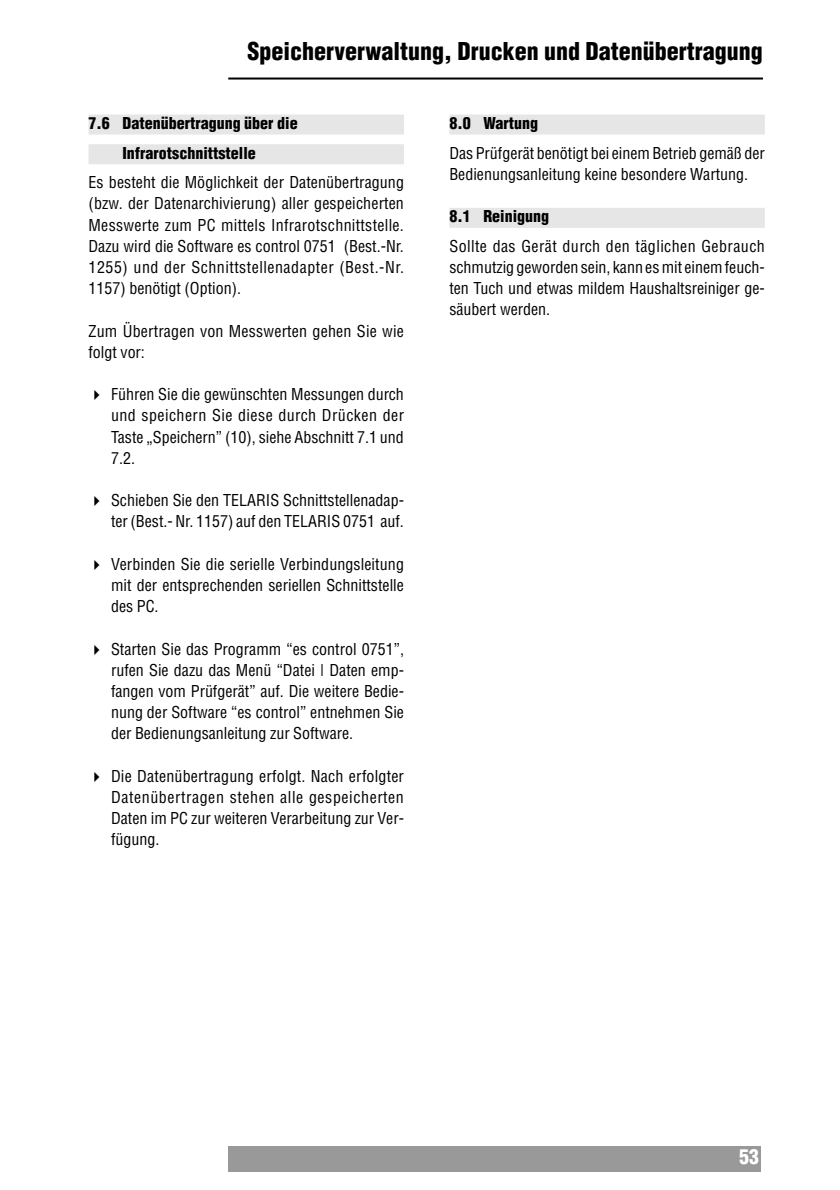
<style>
.page{position:relative;width:840px;height:1190px;background:#fff}
.page>*{position:absolute;margin:0;border:0;box-sizing:border-box;transform-origin:0 0}
.t1{font:900 condensed 24px "Helvetica";color:#000}
.t2{font:900 condensed 20px "Helvetica";color:#fff}
.t3{font:condensed 16px/21.2px "Helvetica";color:#000;text-align:justify}
.t4{font:900 condensed 16px/29.8px "Helvetica";color:#000;text-align:center}
</style>
<div class="page">
<div style="left:89px;top:115px;width:315px;height:20px;background:#e6e6e6"></div>
<div style="left:89px;top:144px;width:315px;height:20px;background:#e6e6e6"></div>
<div style="left:449px;top:115px;width:316px;height:20px;background:#e6e6e6"></div>
<div style="left:449px;top:208px;width:316px;height:20px;background:#e6e6e6"></div>
<div style="left:228px;top:1146px;width:533px;height:26px;background:#999"></div>
<hr style="left:228px;top:78px;width:535px;height:2px;background:#000">
<h1 class="t1" style="left:247px;top:42px;width:517px">Speicherverwaltung, Drucken und Datenübertragung</h1>
<p class="t4" style="left:89px;top:109px;width:211px">7.6 Datenübertragung über die<br>Infrarotschnittstelle</p>
<p class="t3" style="left:89px;top:173px;width:317px">Es besteht die Möglichkeit der Datenübertragung (bzw. der Datenarchivierung) aller gespeicherten Messwerte zum PC mittels Infrarotschnittstelle.<br>Dazu wird die Software es control 0751 (Best.-Nr.<br>1255) und der Schnittstellenadapter (Best.-Nr.<br>1157) benötigt (Option).</p>
<p class="t3" style="left:89px;top:322px;width:317px">Zum Übertragen von Messwerten gehen Sie wie folgt vor:</p>
<p class="t3" style="left:111px;top:385px;width:294px">Führen Sie die gewünschten Messungen durch und speichern Sie diese durch Drücken der Taste „Speichern” (10), siehe Abschnitt 7.1 und 7.2.</p>
<p class="t3" style="left:111px;top:491px;width:294px">Schieben Sie den TELARIS Schnittstellenadap&shy;ter (Best.- Nr. 1157) auf den TELARIS 0751 auf.</p>
<p class="t3" style="left:111px;top:555px;width:294px">Verbinden Sie die serielle Verbindungsleitung mit der entsprechenden seriellen Schnittstelle des PC.</p>
<p class="t3" style="left:111px;top:640px;width:295px">Starten Sie das Programm “es control 0751”, rufen Sie dazu das Menü “Datei | Daten emp&shy;fangen vom Prüfgerät” auf. Die weitere Bedie&shy;nung der Software “es control” entnehmen Sie der Bedienungsanleitung zur Software.</p>
<p class="t3" style="left:111px;top:767px;width:294px">Die Datenübertragung erfolgt. Nach erfolgter Datenübertragen stehen alle gespeicherten Daten im PC zur weiteren Verarbeitung zur Ver&shy;fügung.</p>
<p class="t4" style="left:449px;top:109px;width:90px">8.0 Wartung</p>
<p class="t3" style="left:449px;top:143px;width:317px">Das Prüfgerät benötigt bei einem Betrieb gemäß der<br>Bedienungsanleitung keine besondere Wartung.</p>
<p class="t4" style="left:449px;top:203px;width:101px">8.1 Reinigung</p>
<p class="t3" style="left:449px;top:237px;width:317px">Sollte das Gerät durch den täglichen Gebrauch schmutzig geworden sein, kann es mit einem feuch&shy;ten Tuch und etwas mildem Haushaltsreiniger ge&shy;säubert werden.</p>
<p class="t2" style="left:739px;top:1149px;width:21px">53</p>
</div>
